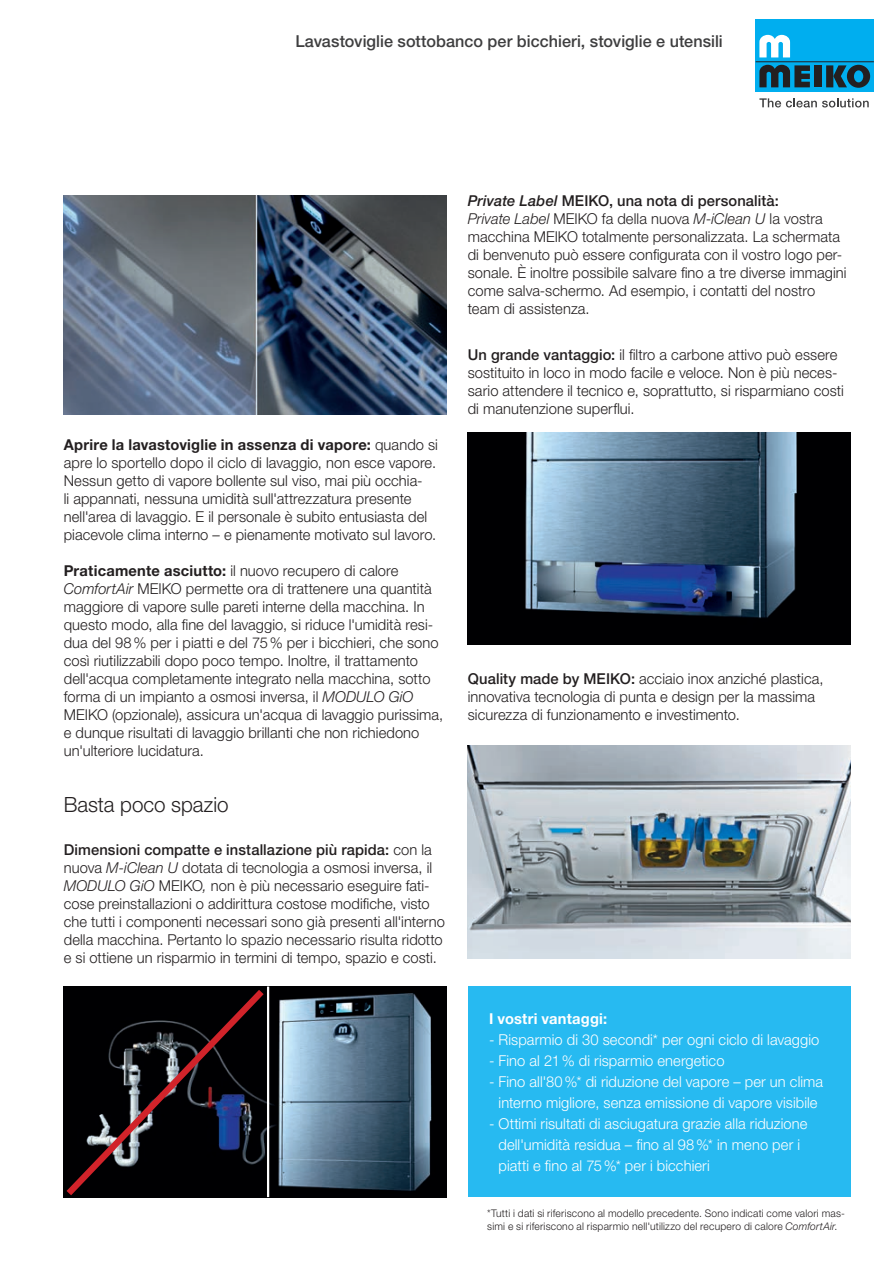
<style>
.page{position:relative;width:893px;height:1263px;background:#fff}
.page>*{position:absolute;margin:0;border:0;box-sizing:border-box;transform-origin:0 0}
.t1{font:300 21px "Helvetica Neue LTW1 G";letter-spacing:-.005em;color:#231f20}
.t2{font:500 16.5px "Helvetica Neue LTW1 G";color:#3e3e3f}
.t3{font:300 15px/18px "Helvetica Neue LTW1 G";letter-spacing:.005em;color:#231f20}
.t4{font:300 15px/21px "Helvetica Neue LTW1 G";letter-spacing:.005em;color:#fff;text-align:center}
.t5{font:700 15px "Helvetica Neue LTW1 G";letter-spacing:.01em;color:#fff}
.t6{font:300 10.5px/12.6px "Helvetica Neue LTW1 G";letter-spacing:.02em;color:#231f20}
.s1{font-weight:500;font-style:italic}
.s2{font-weight:500}
.s3{font-style:italic}
.s4{font-weight:700}
</style>
<div class="page">
<div style="left:756px;top:19px;width:118px;height:72px;background:#00aeef"></div>
<div style="left:814px;top:65px;width:8px;height:22px;background:#231f20"></div>
<svg style="left:826px;top:65px;width:44px;height:23px"></svg>
<hr style="left:756px;top:61px;width:118px;height:1px;background:#231f20">
<svg style="left:759px;top:35px;width:31px;height:22px"></svg>
<svg style="left:759px;top:65px;width:51px;height:22px"></svg>
<svg style="left:759px;top:98px;width:110px;height:9px"></svg>
<img style="left:270px;top:986px;width:176px;height:211px">
<svg style="left:63px;top:986px;width:207px;height:212px"></svg>
<img style="left:467px;top:432px;width:383px;height:213px">
<img style="left:467px;top:746px;width:383px;height:212px">
<img style="left:64px;top:196px;width:382px;height:219px">
<div style="left:468px;top:986px;width:382px;height:211px;background:#27baf1"></div>
<p class="t2" style="left:295px;top:31px;width:429px">Lavastoviglie sottobanco per bicchieri, stoviglie e utensili</p>
<p class="t3" style="left:468px;top:192px;width:380px"><span class="s1">Private Label</span> <span class="s2">MEIKO, una nota di personalità:<br></span><span class="s3">Private Label</span> MEIKO fa della nuova <span class="s3">M-iClean U</span> la vostra macchina MEIKO totalmente personalizzata. La schermata di benvenuto può essere configurata con il vostro logo per&shy;sonale. È inoltre possibile salvare fino a tre diverse immagini come salva-schermo. Ad esempio, i contatti del nostro team di assistenza.</p>
<p class="t3" style="left:64px;top:435px;width:376px"><span class="s4">Aprire la lavastoviglie in assenza di vapore:</span> quando si apre lo sportello dopo il ciclo di lavaggio, non esce vapore.<br>Nessun getto di vapore bollente sul viso, mai più occhia-<br>li appannati, nessuna umidità sull'attrezzatura presente nell'area di lavaggio. E il personale è subito entusiasta del piacevole clima interno – e pienamente motivato sul lavoro.</p>
<p class="t3" style="left:64px;top:561px;width:381px"><span class="s4">Praticamente asciutto:</span> il nuovo recupero di calore <span class="s3">ComfortAir</span> MEIKO permette ora di trattenere una quantità maggiore di vapore sulle pareti interne della macchina. In questo modo, alla fine del lavaggio, si riduce l'umidità resi&shy;dua del 98% per i piatti e del 75% per i bicchieri, che sono così riutilizzabili dopo poco tempo. Inoltre, il trattamento dell'acqua completamente integrato nella macchina, sotto forma di un impianto a osmosi inversa, il <span class="s3">MODULO GiO </span>MEIKO (opzionale), assicura un'acqua di lavaggio purissima, e dunque risultati di lavaggio brillanti che non richiedono un'ulteriore lucidatura.</p>
<h1 class="t1" style="left:64px;top:791px;width:166px">Basta poco spazio</h1>
<p class="t3" style="left:64px;top:840px;width:383px"><span class="s2">Dimensioni compatte e installazione più rapida:</span> con la nuova <span class="s3">M-iClean U</span> dotata di tecnologia a osmosi inversa, il <span class="s3">MODULO GiO</span> MEIKO<span class="s3">,</span> non è più necessario eseguire fati&shy;cose preinstallazioni o addirittura costose modifiche, visto che tutti i componenti necessari sono già presenti all'interno della macchina. Pertanto lo spazio necessario risulta ridotto e si ottiene un risparmio in termini di tempo, spazio e costi.</p>
<p class="t3" style="left:468px;top:346px;width:378px"><span class="s2">Un grande vantaggio:</span> il filtro a carbone attivo può essere sostituito in loco in modo facile e veloce. Non è più neces&shy;sario attendere il tecnico e, soprattutto, si risparmiano costi di manutenzione superflui.</p>
<p class="t3" style="left:468px;top:669px;width:357px"><span class="s2">Quality made by MEIKO:</span> acciaio inox anziché plastica, innovativa tecnologia di punta e design per la massima sicurezza di funzionamento e investimento.</p>
<p class="t5" style="left:489px;top:1009px;width:120px">I vostri vantaggi:</p>
<p class="t4" style="left:489px;top:1029px;width:332px">- Risparmio di 30 secondi* per ogni ciclo di lavaggio</p>
<p class="t4" style="left:489px;top:1050px;width:237px">- Fino al 21% di risparmio energetico</p>
<p class="t4" style="left:489px;top:1071px;width:336px">- Fino all'80%* di riduzione del vapore – per un clima interno migliore, senza emissione di vapore visibile</p>
<p class="t4" style="left:499px;top:1113px;width:310px;text-align:left;text-indent:-10px">- Ottimi risultati di asciugatura grazie alla riduzione dell'umidità residua – fino al 98%* in meno per i piatti e fino al 75%* per i bicchieri</p>
<p class="t6" style="left:487px;top:1207px;width:359px">*Tutti i dati si riferiscono al modello precedente. Sono indicati come valori mas&shy;simi e si riferiscono al risparmio nell'utilizzo del recupero di calore <span class="s3">ComfortAir</span>.</p>
</div>
